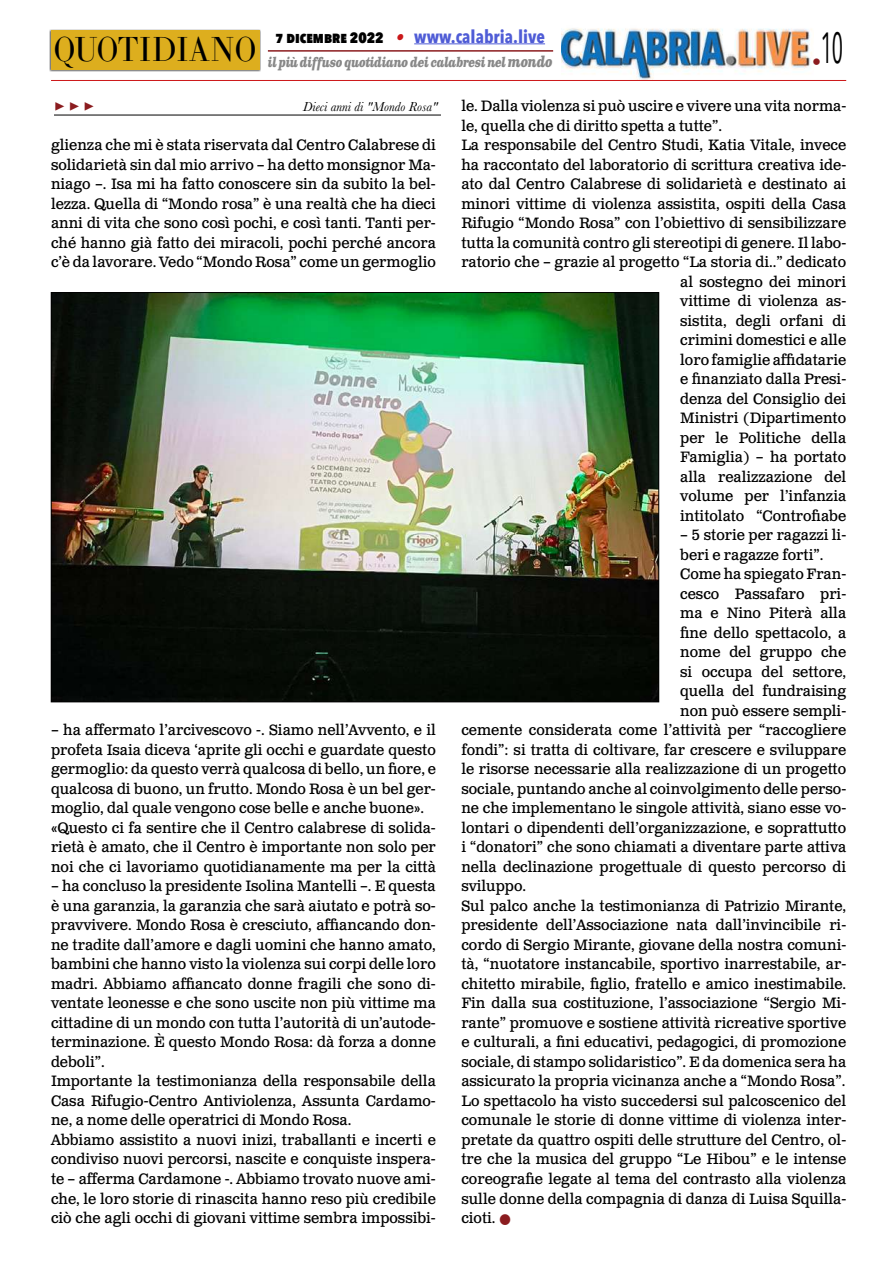
<style>
.page{position:relative;width:893px;height:1263px;background:#fff}
.page>*{position:absolute;margin:0;border:0;box-sizing:border-box;transform-origin:0 0}
.t1{font:43.5px "Avenir Next Condensed";color:#000;scale:.55 1}
.t2{font:34.2px "LTC Bodoni 175 Pro";color:#000;scale:.88 1}
.t3{font:700 18px "Avenir Next Condensed";color:#4f5cd6}
.t4{font:700 18px "Minion Pro";color:#8b1c1f}
.t5{font:15px/19.5px "Clarendon Text Pro";color:#000;scale:.96 1}
.t6{font:italic 700 13.5px "Clarendon Text Pro";letter-spacing:-.05em;color:#878787;scale:.79 1}
.t7{font:italic 13.5px "Baskerville";color:#000}
.s1{font-weight:800;font-size:15px;color:#000}
.s2{font-family:"Clarendon Text Pro";font-style:italic;font-size:16.5px;color:#ca181a}
.s3{font-size:15px}
</style>
<div class="page">
<img style="left:561px;top:28px;width:251px;height:52px">
<hr style="left:51px;top:80px;width:795px;height:1px;background:#cd1719">
<div style="left:49px;top:29px;width:212px;height:43px;background:#000;opacity:.75"></div>
<div style="left:51px;top:31px;width:208px;height:39px;background:#ddae1e"></div>
<hr style="left:414px;top:43px;width:131px;height:1px;background:#4f5cd6">
<hr style="left:268px;top:50px;width:285px;height:2px;background:#8b1c1f">
<hr style="left:54px;top:115px;width:387px;height:1px;background:#000">
<img style="left:53px;top:294px;width:604px;height:406px">
<h2 class="t2" style="left:54px;top:27px;width:232px">QUOTIDIANO</h2>
<p class="t3" style="left:276px;top:25px;width:271px"><span class="s1">7 DICEMBRE 2022</span> <span class="s2">•</span> www.calabria.live</p>
<p class="t6" style="left:268px;top:53px;width:362px">il più diffuso quotidiano dei calabresi nel <span class="s3">mondo</span></p>
<h1 class="t1" style="left:812px;top:11px;width:58px"><sub>•</sub>10</h1>
<p class="t4" style="left:54px;top:92px;width:42px">▶ ▶ ▶</p>
<p class="t7" style="left:303px;top:97px;width:136px">Dieci anni di "Mondo Rosa"</p>
<p class="t5" style="left:51px;top:136px;width:402px;text-align:justify">glienza che mi è stata riservata dal Centro Calabrese di solidarietà sin dal mio arrivo – ha detto monsignor Ma&shy;niago –. Isa mi ha fatto conoscere sin da subito la bel&shy;lezza. Quella di “Mondo rosa” è una realtà che ha dieci anni di vita che sono così pochi, e così tanti. Tanti per&shy;ché hanno già fatto dei miracoli, pochi perché ancora c’è da lavorare. Vedo “Mondo Rosa” come un germoglio</p>
<p class="t5" style="left:51px;top:721px;width:402px">– ha affermato l’arcivescovo -. Siamo nell’Avvento, e il profeta Isaia diceva ‘aprite gli occhi e guardate questo germoglio: da questo verrà qualcosa di bello, un fiore, e qualcosa di buono, un frutto. Mondo Rosa è un bel ger&shy;moglio, dal quale vengono cose belle e anche buone». «Questo ci fa sentire che il Centro calabrese di solida&shy;rietà è amato, che il Centro è importante non solo per noi che ci lavoriamo quotidianamente ma per la città</p>
<p class="t5" style="left:51px;top:877px;width:402px">– ha concluso la presidente Isolina Mantelli –. E questa è una garanzia, la garanzia che sarà aiutato e potrà so&shy;pravvivere. Mondo Rosa è cresciuto, affiancando don&shy;ne tradite dall’amore e dagli uomini che hanno amato, bambini che hanno visto la violenza sui corpi delle loro madri. Abbiamo affiancato donne fragili che sono di&shy;ventate leonesse e che sono uscite non più vittime ma cittadine di un mondo con tutta l’autorità di un’autode&shy;terminazione. È questo Mondo Rosa: dà forza a donne deboli”.<br>Importante la testimonianza della responsabile della Casa Rifugio-Centro Antiviolenza, Assunta Cardamo&shy;ne, a nome delle operatrici di Mondo Rosa.<br>Abbiamo assistito a nuovi inizi, traballanti e incerti e condiviso nuovi percorsi, nascite e conquiste inspera&shy;te – afferma Cardamone -. Abbiamo trovato nuove ami&shy;che, le loro storie di rinascita hanno reso più credibile ciò che agli occhi di giovani vittime sembra impossibi-</p>
<p class="t5" style="left:461px;top:97px;width:402px">le. Dalla violenza si può uscire e vivere una vita norma-</p>
<p class="t5" style="left:461px;top:117px;width:273px">le, quella che di diritto spetta a tutte”.</p>
<p class="t5" style="left:461px;top:136px;width:402px">La responsabile del Centro Studi, Katia Vitale, invece</p>
<p class="t5" style="left:461px;top:156px;width:402px">ha raccontato del laboratorio di scrittura creativa ide-</p>
<p class="t5" style="left:461px;top:175px;width:402px">ato dal Centro Calabrese di solidarietà e destinato ai</p>
<p class="t5" style="left:461px;top:195px;width:402px">minori vittime di violenza assistita, ospiti della Casa</p>
<p class="t5" style="left:461px;top:214px;width:402px">Rifugio “Mondo Rosa” con l’obiettivo di sensibilizzare</p>
<p class="t5" style="left:461px;top:234px;width:402px">tutta la comunità contro gli stereotipi di genere. Il labo-</p>
<p class="t5" style="left:461px;top:253px;width:402px">ratorio che – grazie al progetto “La storia di..” dedicato</p>
<p class="t5" style="left:680px;top:273px;width:174px">al sostegno dei minori</p>
<p class="t5" style="left:680px;top:292px;width:174px">vittime di violenza as-</p>
<p class="t5" style="left:680px;top:312px;width:174px">sistita, degli orfani di</p>
<p class="t5" style="left:680px;top:331px;width:174px">crimini domestici e alle</p>
<p class="t5" style="left:680px;top:351px;width:174px">loro famiglie affidatarie</p>
<p class="t5" style="left:680px;top:370px;width:174px">e finanziato dalla Presi-</p>
<p class="t5" style="left:680px;top:390px;width:174px">denza del Consiglio dei</p>
<p class="t5" style="left:680px;top:409px;width:174px">Ministri (Dipartimento</p>
<p class="t5" style="left:680px;top:429px;width:174px">per le Politiche della</p>
<p class="t5" style="left:680px;top:448px;width:174px">Famiglia) – ha portato</p>
<p class="t5" style="left:680px;top:468px;width:174px">alla realizzazione del</p>
<p class="t5" style="left:680px;top:487px;width:174px">volume per l’infanzia</p>
<p class="t5" style="left:680px;top:507px;width:174px">intitolato “Controfiabe</p>
<p class="t5" style="left:680px;top:526px;width:174px">– 5 storie per ragazzi li-</p>
<p class="t5" style="left:680px;top:546px;width:151px">beri e ragazze forti”.</p>
<p class="t5" style="left:680px;top:565px;width:174px">Come ha spiegato Fran-</p>
<p class="t5" style="left:680px;top:585px;width:174px">cesco Passafaro pri-</p>
<p class="t5" style="left:680px;top:604px;width:174px">ma e Nino Piterà alla</p>
<p class="t5" style="left:680px;top:624px;width:174px">fine dello spettacolo, a</p>
<p class="t5" style="left:680px;top:643px;width:174px">nome del gruppo che</p>
<p class="t5" style="left:680px;top:663px;width:174px">si occupa del settore,</p>
<p class="t5" style="left:680px;top:682px;width:174px">quella del fundraising</p>
<p class="t5" style="left:680px;top:702px;width:174px">non può essere sempli-</p>
<p class="t5" style="left:461px;top:721px;width:402px">cemente considerata come l’attività per “raccogliere</p>
<p class="t5" style="left:461px;top:741px;width:402px">fondi”: si tratta di coltivare, far crescere e sviluppare</p>
<p class="t5" style="left:461px;top:760px;width:402px">le risorse necessarie alla realizzazione di un progetto</p>
<p class="t5" style="left:461px;top:780px;width:402px">sociale, puntando anche al coinvolgimento delle perso-</p>
<p class="t5" style="left:461px;top:799px;width:402px">ne che implementano le singole attività, siano esse vo-</p>
<p class="t5" style="left:461px;top:819px;width:402px">lontari o dipendenti dell’organizzazione, e soprattutto</p>
<p class="t5" style="left:461px;top:838px;width:402px">i “donatori” che sono chiamati a diventare parte attiva</p>
<p class="t5" style="left:461px;top:858px;width:402px">nella declinazione progettuale di questo percorso di</p>
<p class="t5" style="left:461px;top:877px;width:69px">sviluppo.</p>
<p class="t5" style="left:461px;top:897px;width:402px">Sul palco anche la testimonianza di Patrizio Mirante,</p>
<p class="t5" style="left:461px;top:916px;width:402px">presidente dell’Associazione nata dall’invincibile ri-</p>
<p class="t5" style="left:461px;top:936px;width:402px">cordo di Sergio Mirante, giovane della nostra comuni-</p>
<p class="t5" style="left:461px;top:955px;width:402px">tà, “nuotatore instancabile, sportivo inarrestabile, ar-</p>
<p class="t5" style="left:461px;top:975px;width:402px">chitetto mirabile, figlio, fratello e amico inestimabile.</p>
<p class="t5" style="left:461px;top:994px;width:402px">Fin dalla sua costituzione, l’associazione “Sergio Mi-</p>
<p class="t5" style="left:461px;top:1014px;width:402px">rante” promuove e sostiene attività ricreative sportive</p>
<p class="t5" style="left:461px;top:1033px;width:402px">e culturali, a fini educativi, pedagogici, di promozione</p>
<p class="t5" style="left:461px;top:1053px;width:402px">sociale, di stampo solidaristico”. E da domenica sera ha</p>
<p class="t5" style="left:461px;top:1072px;width:401px">assicurato la propria vicinanza anche a “Mondo Rosa”.</p>
<p class="t5" style="left:461px;top:1092px;width:402px">Lo spettacolo ha visto succedersi sul palcoscenico del</p>
<p class="t5" style="left:461px;top:1111px;width:402px">comunale le storie di donne vittime di violenza inter-</p>
<p class="t5" style="left:461px;top:1131px;width:402px">pretate da quattro ospiti delle strutture del Centro, ol-</p>
<p class="t5" style="left:461px;top:1150px;width:402px">tre che la musica del gruppo “Le Hibou” e le intense</p>
<p class="t5" style="left:461px;top:1170px;width:402px">coreografie legate al tema del contrasto alla violenza</p>
<p class="t5" style="left:461px;top:1189px;width:402px">sulle donne della compagnia di danza di Luisa Squilla-</p>
<p class="t5" style="left:461px;top:1209px;width:37px">cioti.</p>
</div>
